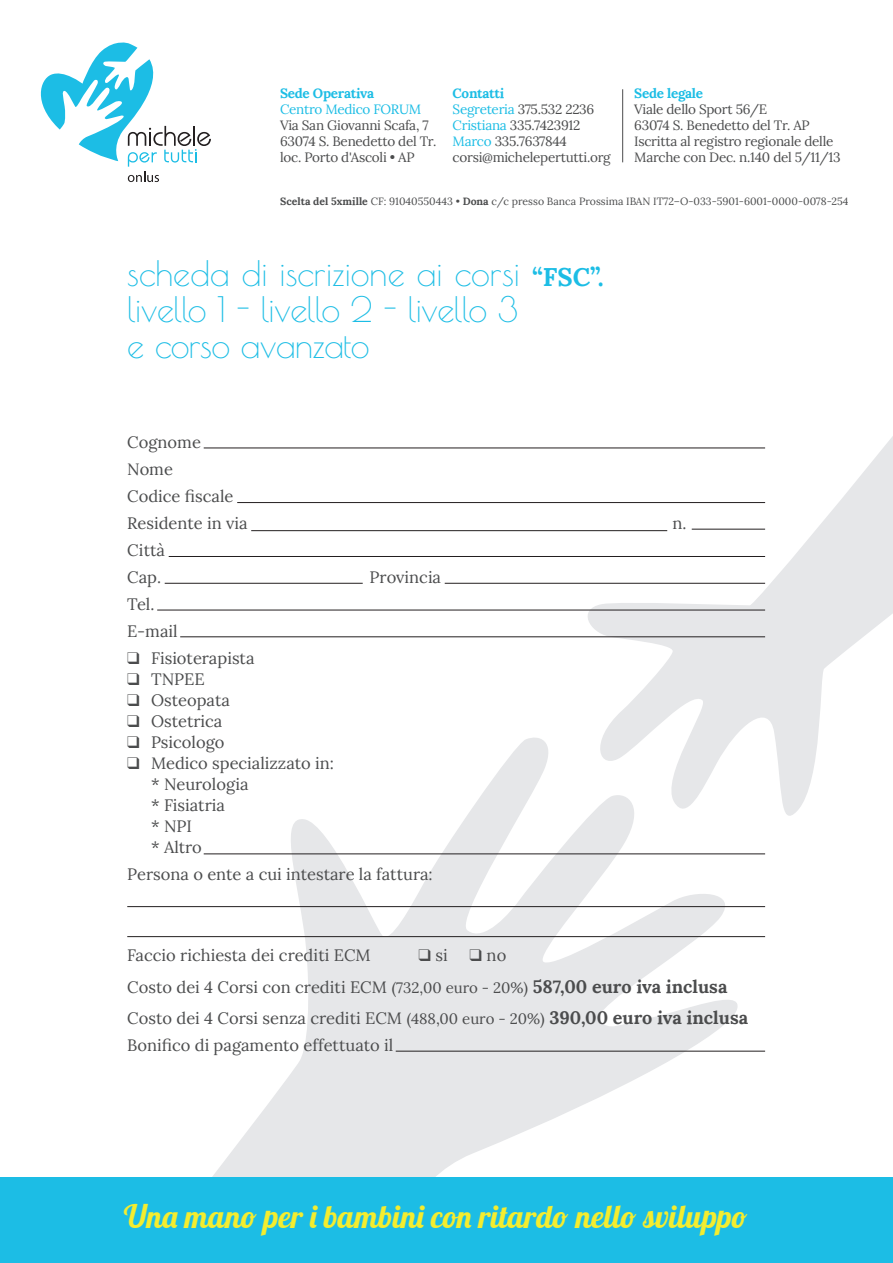
<style>
.page{position:relative;width:893px;height:1263px;background:#fff}
.page>*{position:absolute;margin:0;border:0;box-sizing:border-box;transform-origin:0 0}
.t1{font:34.5px/36px "Poiret One";letter-spacing:-.02em;color:#1cbde5}
.t2{font:31.5px "Lobster";letter-spacing:.005em;color:#f4ed2f}
.t3{font:16.5px/27px "Lora";color:#4b4c4d}
.t4{font:13.5px/16.2px "Lora";letter-spacing:-.02em;color:#4b4c4d}
.t5{font:700 13.5px "Lora";letter-spacing:-.02em;color:#1cbde5}
.t6{font:13.5px "Lora";letter-spacing:-.025em;color:#1cbde5}
.t7{font:10.5px "Lora";color:#4b4c4d}
.s1{font-weight:700}
.s2{font-weight:700;color:#1cbde5}
.s3{color:#1cbde5}
.s4{font-family:"Lora";font-weight:700;font-size:25.5px}
.s5{font-size:15px}
.s6{font-weight:700;font-size:18px}
</style>
<div class="page">
<svg style="left:577px;top:436px;width:316px;height:380px"></svg>
<svg style="left:195px;top:734px;width:549px;height:444px"></svg>
<svg style="left:40px;top:42px;width:171px;height:140px"></svg>
<hr style="left:622px;top:89px;width:1px;height:73px;background:#4b4c4d">
<hr style="left:204px;top:448px;width:561px;height:1px;background:#231f20">
<hr style="left:237px;top:502px;width:528px;height:1px;background:#231f20">
<hr style="left:692px;top:529px;width:73px;height:1px;background:#231f20">
<hr style="left:169px;top:556px;width:596px;height:1px;background:#231f20">
<hr style="left:445px;top:583px;width:320px;height:1px;background:#231f20">
<hr style="left:157px;top:610px;width:608px;height:1px;background:#231f20">
<hr style="left:180px;top:636px;width:585px;height:1px;background:#231f20">
<hr style="left:204px;top:854px;width:561px;height:1px;background:#231f20">
<hr style="left:127px;top:906px;width:638px;height:1px;background:#231f20">
<hr style="left:127px;top:936px;width:638px;height:1px;background:#231f20">
<hr style="left:396px;top:1051px;width:369px;height:1px;background:#231f20">
<hr style="left:251px;top:530px;width:416px;height:1px;background:#231f20">
<hr style="left:165px;top:583px;width:198px;height:1px;background:#231f20">
<div style="left:0;top:1178px;width:893px;height:85px;background:#1cbde5"></div>
<p class="t5" style="left:280px;top:81px;width:96px">Sede Operativa</p>
<p class="t6" style="left:280px;top:99px;width:143px">Centro Medico FORUM</p>
<p class="t4" style="left:280px;top:116px;width:158px">Via San Giovanni Scafa, 7<br>63074 S. Benedetto del Tr. loc. Porto d'Ascoli • AP</p>
<p class="t7" style="left:280px;top:193px;width:570px"><span class="s1">Scelta del 5xmille</span> CF: 91040550443 • <span class="s1">Dona</span> c/c presso Banca Prossima IBAN IT72–O-033-5901-6001-0000-0078-254</p>
<p class="t4" style="left:453px;top:84px;width:160px"><span class="s2">Contatti<br></span><span class="s3">Segreteria</span> 375.532 2236<br><span class="s3">Cristiana</span> 335.7423912<br><span class="s3">Marco</span> 335.7637844 corsi@michelepertutti.org</p>
<p class="t5" style="left:634px;top:81px;width:70px">Sede legale</p>
<p class="t4" style="left:634px;top:100px;width:208px">Viale dello Sport 56/E<br>63074 S. Benedetto del Tr. AP<br>Iscritta al registro regionale delle<br>Marche con Dec. n.140 del 5/11/13</p>
<h1 class="t1" style="left:127px;top:255px;width:478px">scheda di iscrizione ai corsi <span class="s4">“FSC”. </span>livello 1 - livello 2 - livello 3<br>e corso avanzato</h1>
<p class="t3" style="left:127px;top:428px;width:122px">Cognome<br>Nome<br>Codice fiscale<br>Residente in via</p>
<p class="t3" style="left:127px;top:536px;width:39px">Città<br>Cap.</p>
<p class="t3" style="left:370px;top:563px;width:73px">Provincia</p>
<p class="t3" style="left:127px;top:590px;width:52px">Tel.<br>E-mail</p>
<p class="t3" style="left:127px;top:644px;width:129px">❑ Fisioterapista</p>
<p class="t3" style="left:127px;top:665px;width:79px">❑ TNPEE</p>
<p class="t3" style="left:127px;top:686px;width:104px">❑ Osteopata</p>
<p class="t3" style="left:127px;top:707px;width:97px">❑ Ostetrica</p>
<p class="t3" style="left:127px;top:728px;width:99px">❑ Psicologo</p>
<p class="t3" style="left:151px;top:752px;width:184px;line-height:21px;text-indent:-24px">❑ Medico specializzato in: * Neurologia<br>* Fisiatria<br>* NPI<br>* Altro</p>
<p class="t3" style="left:127px;top:860px;width:307px">Persona o ente a cui intestare la fattura:</p>
<p class="t3" style="left:673px;top:509px;width:16px">n.</p>
<p class="t3" style="left:127px;top:941px;width:245px">Faccio richiesta dei crediti ECM</p>
<p class="t3" style="left:418px;top:941px;width:31px">❑ si</p>
<p class="t3" style="left:127px;top:939px;width:622px;line-height:31.5px;text-indent:342px">❑ no<br>Costo dei 4 Corsi con crediti ECM <span class="s5">(732,00 euro - 20%)</span> <span class="s6">587,00 euro iva inclusa<br></span>Costo dei 4 Corsi senza crediti ECM <span class="s5">(488,00 euro - 20%)</span> <span class="s6">390,00 euro iva inclusa</span></p>
<p class="t3" style="left:127px;top:1031px;width:268px">Bonifico di pagamento effettuato il</p>
<h2 class="t2" style="left:124px;top:1196px;width:623px">Una mano per i bambini con ritardo nello sviluppo</h2>
</div>
